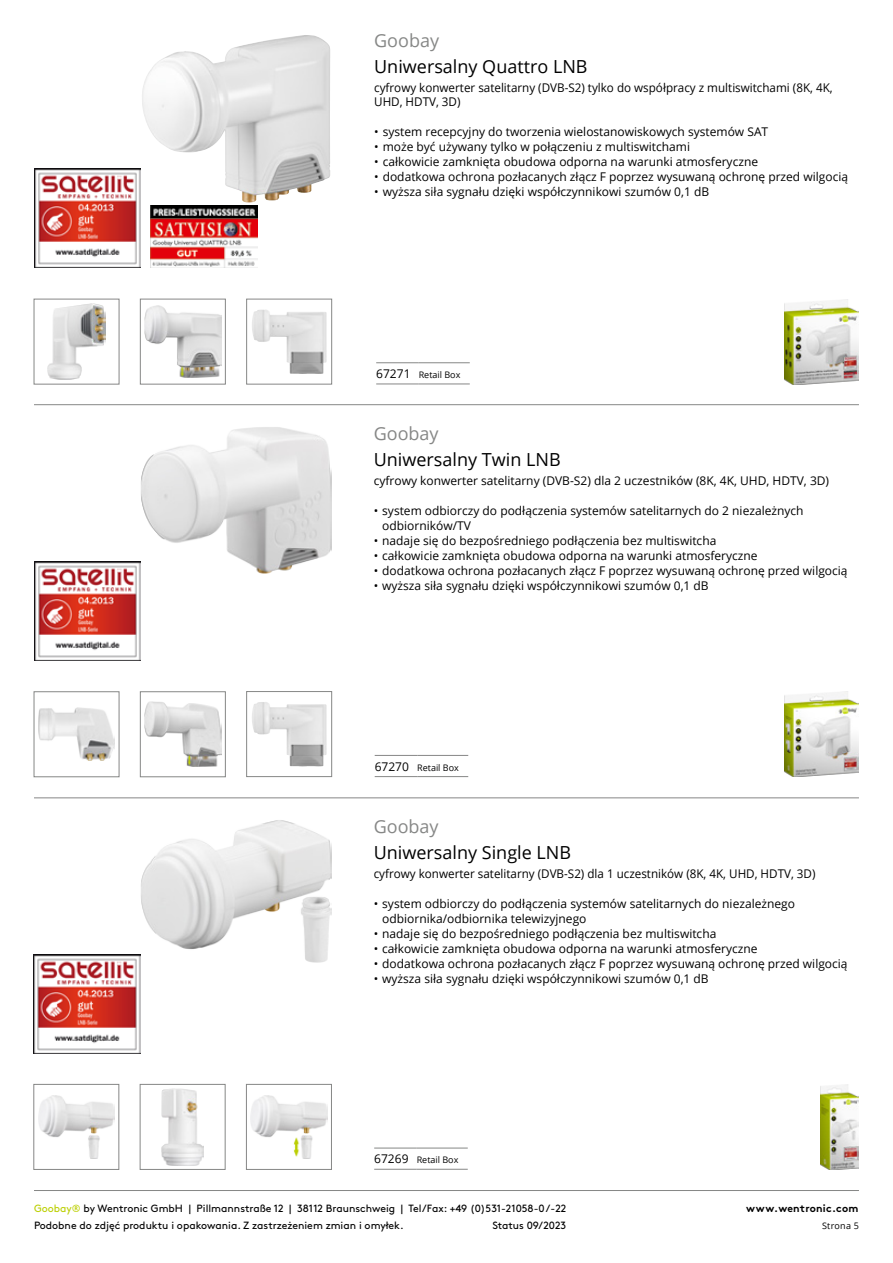
<style>
.page{position:relative;width:893px;height:1263px;background:#fff}
.page>*{position:absolute;margin:0;border:0;box-sizing:border-box;transform-origin:0 0}
.t1{font:18px "Open Sans";color:#000}
.t2{font:18px "Open Sans";color:#868786}
.t3{font:12px/15px "Open Sans";color:#000}
.t4{font:10.5px/16.8px "Brown";color:#000}
.t5{font:700 10.5px "Brown";letter-spacing:.025em;color:#000}
.t6{font:9px "Open Sans";color:#000}
.s1{font-size:12px}
.s2{color:#bbcf00}
</style>
<div class="page">
<hr style="left:34px;top:1190px;width:825px;height:1px;background:#868786">
<hr style="left:34px;top:404px;width:825px;height:1px;background:#868786">
<hr style="left:34px;top:798px;width:825px;height:1px;background:#868786">
<img style="left:140px;top:35px;width:186px;height:168px">
<img style="left:34px;top:168px;width:106px;height:99px">
<img style="left:784px;top:299px;width:75px;height:85px">
<img style="left:151px;top:205px;width:106px;height:62px">
<hr style="left:376px;top:362px;width:43px;height:1px;background:#868786">
<hr style="left:376px;top:384px;width:43px;height:1px;background:#868786">
<hr style="left:419px;top:362px;width:51px;height:1px;background:#868786">
<hr style="left:419px;top:384px;width:51px;height:1px;background:#868786">
<img style="left:48px;top:303px;width:57px;height:77px">
<div style="left:34px;top:299px;width:85px;height:85px;border:1px solid #868786"></div>
<img style="left:145px;top:305px;width:76px;height:73px">
<div style="left:140px;top:299px;width:85px;height:85px;border:1px solid #868786"></div>
<img style="left:252px;top:309px;width:74px;height:65px">
<div style="left:247px;top:299px;width:85px;height:85px;border:1px solid #868786"></div>
<img style="left:784px;top:692px;width:75px;height:85px">
<hr style="left:375px;top:755px;width:42px;height:1px;background:#868786">
<hr style="left:375px;top:776px;width:42px;height:1px;background:#868786">
<hr style="left:417px;top:755px;width:51px;height:1px;background:#868786">
<hr style="left:417px;top:776px;width:51px;height:1px;background:#868786">
<img style="left:140px;top:427px;width:192px;height:147px">
<img style="left:38px;top:708px;width:77px;height:53px">
<div style="left:34px;top:692px;width:85px;height:85px;border:1px solid #868786"></div>
<img style="left:145px;top:702px;width:76px;height:65px">
<div style="left:140px;top:692px;width:85px;height:85px;border:1px solid #868786"></div>
<img style="left:34px;top:562px;width:106px;height:99px">
<img style="left:252px;top:702px;width:74px;height:64px">
<div style="left:246px;top:691px;width:86px;height:86px;border:1px solid #868786"></div>
<img style="left:140px;top:820px;width:191px;height:142px">
<img style="left:821px;top:1084px;width:38px;height:85px">
<img style="left:34px;top:954px;width:106px;height:99px">
<hr style="left:374px;top:1148px;width:43px;height:1px;background:#868786">
<hr style="left:374px;top:1169px;width:43px;height:1px;background:#868786">
<hr style="left:417px;top:1148px;width:51px;height:1px;background:#868786">
<hr style="left:417px;top:1169px;width:51px;height:1px;background:#868786">
<img style="left:38px;top:1095px;width:77px;height:63px">
<div style="left:34px;top:1084px;width:85px;height:85px;border:1px solid #868786"></div>
<img style="left:162px;top:1089px;width:42px;height:76px">
<div style="left:140px;top:1084px;width:85px;height:85px;border:1px solid #868786"></div>
<img style="left:251px;top:1095px;width:76px;height:63px">
<div style="left:246px;top:1084px;width:85px;height:85px;border:1px solid #868786"></div>
<h1 class="t2" style="left:374px;top:28px;width:66px">Goobay</h1>
<h1 class="t1" style="left:374px;top:54px;width:215px">Uniwersalny Quattro LNB</h1>
<p class="t3" style="left:374px;top:80px;width:460px;line-height:14.4px">cyfrowy konwerter satelitarny (DVB-S2) tylko do współpracy z multiswitchami (8K, 4K,<br>UHD, HDTV, 3D)</p>
<p class="t3" style="left:374px;top:124px;width:395px">• system recepcyjny do tworzenia wielostanowiskowych systemów SAT</p>
<p class="t3" style="left:374px;top:139px;width:317px">• może być używany tylko w połączeniu z multiswitchami</p>
<p class="t3" style="left:374px;top:154px;width:385px">• całkowicie zamknięta obudowa odporna na warunki atmosferyczne</p>
<p class="t3" style="left:374px;top:169px;width:475px">• dodatkowa ochrona pozłacanych złącz F poprzez wysuwaną ochronę przed wilgocią</p>
<p class="t3" style="left:374px;top:184px;width:336px">• wyższa siła sygnału dzięki współczynnikowi szumów 0,1 dB</p>
<p class="t6" style="left:376px;top:368px;width:86px"><span class="s1">67271</span> Retail Box</p>
<h1 class="t2" style="left:374px;top:422px;width:66px">Goobay</h1>
<h1 class="t1" style="left:374px;top:447px;width:188px">Uniwersalny Twin LNB</h1>
<p class="t3" style="left:374px;top:473px;width:457px">cyfrowy konwerter satelitarny (DVB-S2) dla 2 uczestników (8K, 4K, UHD, HDTV, 3D)</p>
<p class="t3" style="left:382px;top:503px;width:423px;text-indent:-9px">• system odbiorczy do podłączenia systemów satelitarnych do 2 niezależnych odbiorników/TV</p>
<p class="t3" style="left:374px;top:533px;width:344px">• nadaje się do bezpośredniego podłączenia bez multiswitcha</p>
<p class="t3" style="left:374px;top:548px;width:385px">• całkowicie zamknięta obudowa odporna na warunki atmosferyczne</p>
<p class="t3" style="left:374px;top:563px;width:475px">• dodatkowa ochrona pozłacanych złącz F poprzez wysuwaną ochronę przed wilgocią</p>
<p class="t3" style="left:374px;top:578px;width:336px">• wyższa siła sygnału dzięki współczynnikowi szumów 0,1 dB</p>
<p class="t6" style="left:375px;top:761px;width:86px"><span class="s1">67270</span> Retail Box</p>
<h1 class="t2" style="left:374px;top:814px;width:66px">Goobay</h1>
<h1 class="t1" style="left:374px;top:840px;width:199px">Uniwersalny Single LNB</h1>
<p class="t3" style="left:374px;top:865px;width:443px">cyfrowy konwerter satelitarny (DVB-S2) dla 1 uczestników (8K, 4K, UHD, HDTV, 3D)</p>
<p class="t3" style="left:382px;top:895px;width:414px;text-indent:-9px">• system odbiorczy do podłączenia systemów satelitarnych do niezależnego odbiornika/odbiornika telewizyjnego</p>
<p class="t3" style="left:374px;top:925px;width:344px">• nadaje się do bezpośredniego podłączenia bez multiswitcha</p>
<p class="t3" style="left:374px;top:940px;width:385px">• całkowicie zamknięta obudowa odporna na warunki atmosferyczne</p>
<p class="t3" style="left:374px;top:955px;width:475px">• dodatkowa ochrona pozłacanych złącz F poprzez wysuwaną ochronę przed wilgocią</p>
<p class="t3" style="left:374px;top:970px;width:336px">• wyższa siła sygnału dzięki współczynnikowi szumów 0,1 dB</p>
<p class="t6" style="left:374px;top:1154px;width:86px"><span class="s1">67269</span> Retail Box</p>
<p class="t5" style="left:746px;top:1199px;width:114px">www.wentronic.com</p>
<p class="t4" style="left:34px;top:1199px;width:534px"><span class="s2">Goobay®</span> by Wentronic GmbH | Pillmannstraße 12 | 38112 Braunschweig | Tel/Fax: +49 (0)531-21058-0 /-22<br>Podobne do zdjęć produktu i opakowania. Z zastrzeżeniem zmian i omyłek.</p>
<p class="t4" style="left:492px;top:1216px;width:75px">Status 09/2023</p>
<p class="t6" style="left:822px;top:1219px;width:38px">Strona 5</p>
</div>
